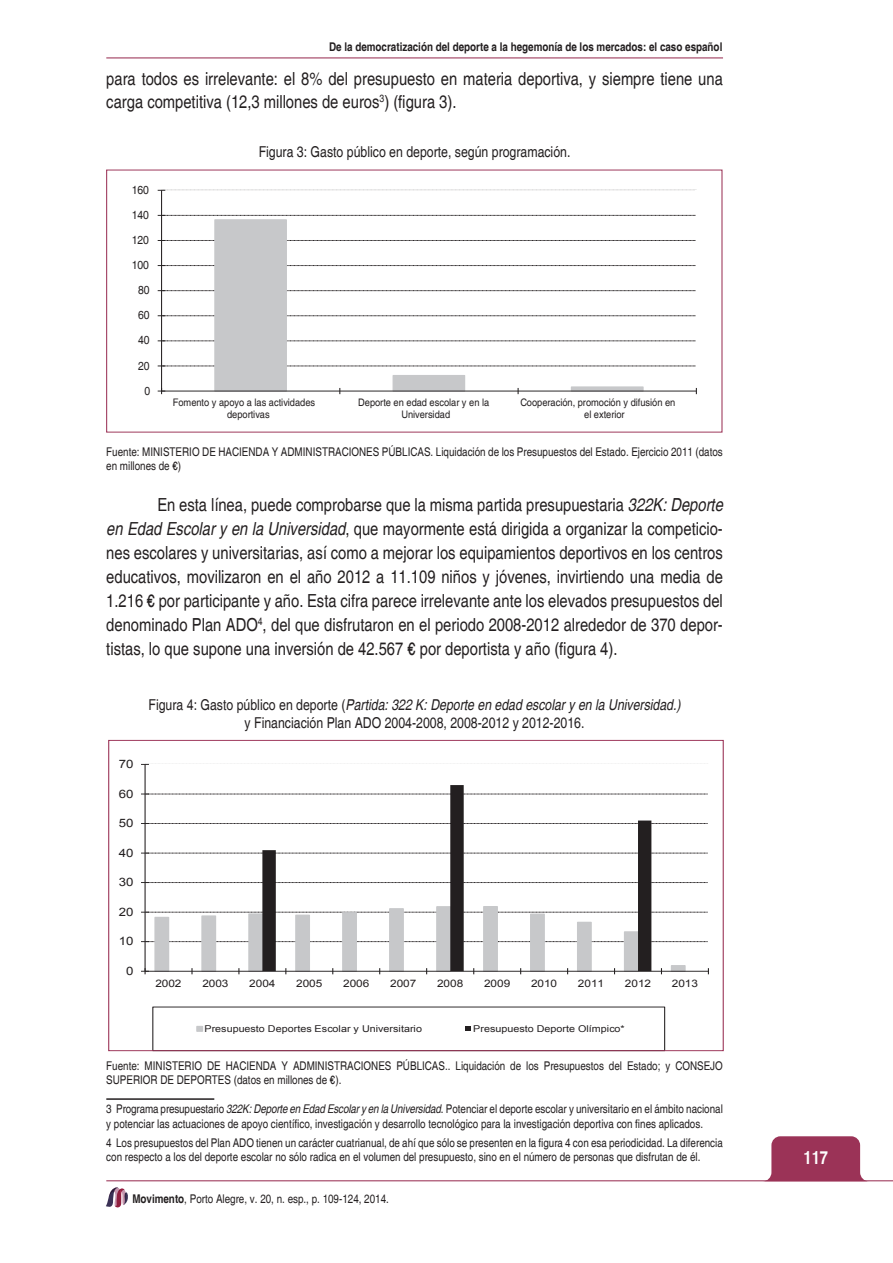
<style>
.page{position:relative;width:893px;height:1263px;background:#fff}
.page>*{position:absolute;margin:0;border:0;box-sizing:border-box;transform-origin:0 0}
.t1{font:condensed 18px/24px "Helvetica";color:#231f20}
.t2{font:700 condensed 18px "Helvetica";color:#fff}
.legenda{font:condensed 15px "Helvetica";color:#231f20}
.legenda-2{font:italic condensed 15px "Helvetica";color:#231f20}
.rodapé{font:condensed 12px/14.4px "Helvetica";color:#231f20}
.t3{font:700 condensed 12px "Helvetica";color:#231f20}
.t4{font:condensed 11.55px "Helvetica";letter-spacing:.005em;color:#231f20;scale:1.09 1}
.t5{font:11.55px "Arial";letter-spacing:.005em;color:#231f20;scale:1.14 1}
.t6{font:condensed 10.35px/11.9px "Helvetica";letter-spacing:-.005em;color:#231f20;scale:1.09 1}
.t7{font:10.35px "Arial";letter-spacing:-.005em;color:#231f20;scale:1.14 1}
.t8{font:9.45px "Arial";color:#231f20;scale:1.14 1}
.s1{font-style:italic}
.s2{font-style:normal}
.s3{font-weight:700}
</style>
<div class="page">
<svg style="left:767px;top:1136px;width:97px;height:44px;background:#a44667"></svg>
<svg style="left:106px;top:1187px;width:22px;height:20px"></svg>
<hr style="left:106px;top:1180px;width:787px;height:1px;background:#9b3357">
<hr style="left:106px;top:57px;width:617px;height:1px;background:#9b3357">
<svg style="left:214px;top:219px;width:430px;height:172px"></svg>
<hr style="left:161px;top:190px;width:1px;height:201px;background:#231f20">
<svg style="left:158px;top:366px;width:538px;height:1px"></svg>
<svg style="left:158px;top:341px;width:538px;height:1px"></svg>
<svg style="left:158px;top:315px;width:538px;height:1px"></svg>
<svg style="left:158px;top:290px;width:538px;height:1px"></svg>
<svg style="left:158px;top:265px;width:538px;height:1px"></svg>
<svg style="left:158px;top:240px;width:538px;height:1px"></svg>
<svg style="left:158px;top:215px;width:538px;height:1px"></svg>
<svg style="left:158px;top:190px;width:537px;height:1px"></svg>
<hr style="left:162px;top:391px;width:534px;height:1px;background:#231f20">
<svg style="left:158px;top:388px;width:7px;height:6px"></svg>
<svg style="left:262px;top:785px;width:389px;height:120px"></svg>
<hr style="left:145px;top:764px;width:1px;height:207px;background:#231f20">
<svg style="left:141px;top:882px;width:567px;height:1px"></svg>
<svg style="left:141px;top:853px;width:567px;height:1px"></svg>
<svg style="left:141px;top:823px;width:567px;height:1px"></svg>
<svg style="left:141px;top:794px;width:567px;height:1px"></svg>
<svg style="left:141px;top:905px;width:568px;height:69px"></svg>
<div style="left:196px;top:1026px;width:7px;height:6px;border:1px solid #c7c8ca"></div>
<svg style="left:466px;top:1026px;width:5px;height:5px"></svg>
<hr style="left:106px;top:1098px;width:108px;height:2px;background:#231f20">
<p class="t3" style="left:329px;top:39px;width:395px">De la democratización del deporte a la hegemonía de los mercados: el caso español</p>
<p class="t1" style="left:106px;top:68px;width:618px;line-height:22.5px">para todos es irrelevante: el 8% del presupuesto en materia deportiva, y siempre tiene una carga competitiva (12,3 millones de euros<sup>3</sup>) (figura 3).</p>
<p class="legenda" style="left:259px;top:143px;width:313px">Figura 3: Gasto público en deporte, según programación.</p>
<p class="t4" style="left:132px;top:183px;width:17px">160</p>
<p class="t4" style="left:132px;top:208px;width:17px">140</p>
<p class="t4" style="left:132px;top:233px;width:17px">120</p>
<p class="t4" style="left:132px;top:258px;width:17px">100</p>
<p class="t4" style="left:138px;top:283px;width:12px">80</p>
<p class="t4" style="left:138px;top:309px;width:12px">60</p>
<p class="t4" style="left:138px;top:334px;width:12px">40</p>
<p class="t4" style="left:138px;top:359px;width:12px">20</p>
<p class="t4" style="left:144px;top:384px;width:7px">0</p>
<p class="t6" style="left:227px;top:397px;width:82px;text-indent:-54px">Fomento y apoyo a las actividades deportivas</p>
<p class="t6" style="left:358px;top:397px;width:122px;text-align:center">Deporte en edad escolar y en la<br>Universidad</p>
<p class="t6" style="left:584px;top:397px;width:85px;text-indent:-64px">Cooperación, promoción y difusión en el exterior</p>
<p class="rodapé" style="left:106px;top:444px;width:618px">Fuente: MINISTERIO DE HACIENDA Y ADMINISTRACIONES PÚBLICAS. Liquidación de los Presupuestos del Estado. Ejercicio 2011 (datos en millones de €)</p>
<p class="t1" style="left:106px;top:493px;width:618px;text-align:justify;text-indent:51px">En esta línea, puede comprobarse que la misma partida presupuestaria <span class="s1">322K: Deporte en Edad Escolar y en la Universidad</span>, que mayormente está dirigida a organizar la competicio&shy;nes escolares y universitarias, así como a mejorar los equipamientos deportivos en los centros educativos, movilizaron en el año 2012 a 11.109 niños y jóvenes, invirtiendo una media de 1.216 € por participante y año. Esta cifra parece irrelevante ante los elevados presupuestos del denominado Plan ADO<sup>4</sup>, del que disfrutaron en el periodo 2008-2012 alrededor de 370 depor&shy;tistas, lo que supone una inversión de 42.567 € por deportista y año (figura 4).</p>
<p class="legenda-2" style="left:149px;top:696px;width:533px"><span class="s2">Figura 4: Gasto público en deporte (</span>Partida: 322 K: Deporte en edad escolar y en la Universidad.)</p>
<p class="legenda" style="left:245px;top:714px;width:341px">y Financiación Plan ADO 2004-2008, 2008-2012 y 2012-2016.</p>
<p class="t5" style="left:119px;top:756px;width:14px">70</p>
<p class="t5" style="left:119px;top:786px;width:14px">60</p>
<p class="t5" style="left:119px;top:815px;width:14px">50</p>
<p class="t5" style="left:119px;top:845px;width:14px">40</p>
<p class="t5" style="left:119px;top:874px;width:14px">30</p>
<p class="t5" style="left:119px;top:904px;width:14px">20</p>
<p class="t5" style="left:119px;top:933px;width:14px">10</p>
<p class="t5" style="left:126px;top:963px;width:8px">0</p>
<p class="t7" style="left:155px;top:976px;width:24px">2002</p>
<p class="t7" style="left:202px;top:976px;width:24px">2003</p>
<p class="t7" style="left:249px;top:976px;width:24px">2004</p>
<p class="t7" style="left:296px;top:976px;width:24px">2005</p>
<p class="t7" style="left:343px;top:976px;width:24px">2006</p>
<p class="t7" style="left:390px;top:976px;width:24px">2007</p>
<p class="t7" style="left:437px;top:976px;width:24px">2008</p>
<p class="t7" style="left:484px;top:976px;width:24px">2009</p>
<p class="t7" style="left:531px;top:976px;width:24px">2010</p>
<p class="t7" style="left:578px;top:976px;width:24px">2011</p>
<p class="t7" style="left:625px;top:976px;width:24px">2012</p>
<p class="t7" style="left:672px;top:976px;width:24px">2013</p>
<p class="t8" style="left:204px;top:1022px;width:192px">Presupuesto Deportes Escolar y Universitario</p>
<p class="t8" style="left:473px;top:1022px;width:134px">Presupuesto Deporte Olímpico*</p>
<p class="rodapé" style="left:106px;top:1058px;width:618px">Fuente: MINISTERIO DE HACIENDA Y ADMINISTRACIONES PÚBLICAS.. Liquidación de los Presupuestos del Estado; y CONSEJO<br>SUPERIOR DE DEPORTES (datos en millones de €).</p>
<p class="rodapé" style="left:106px;top:1102px;width:618px">3 Programa presupuestario <span class="s1">322K: Deporte en Edad Escolar y en la Universidad</span>. Potenciar el deporte escolar y universitario en el ámbito nacional y potenciar las actuaciones de apoyo científico, investigación y desarrollo tecnológico para la investigación deportiva con fines aplicados.</p>
<p class="rodapé" style="left:106px;top:1135px;width:618px">4 Los presupuestos del Plan ADO tienen un carácter cuatrianual, de ahí que sólo se presenten en la figura 4 con esa periodicidad. La diferencia con respecto a los del deporte escolar no sólo radica en el volumen del presupuesto, sino en el número de personas que disfrutan de él.</p>
<p class="rodapé" style="left:132px;top:1192px;width:258px"><span class="s3">Movimento</span>, Porto Alegre, v. 20, n. esp., p. 109-124, 2014.</p>
<h1 class="t2" style="left:803px;top:1147px;width:26px">117</h1>
</div>
